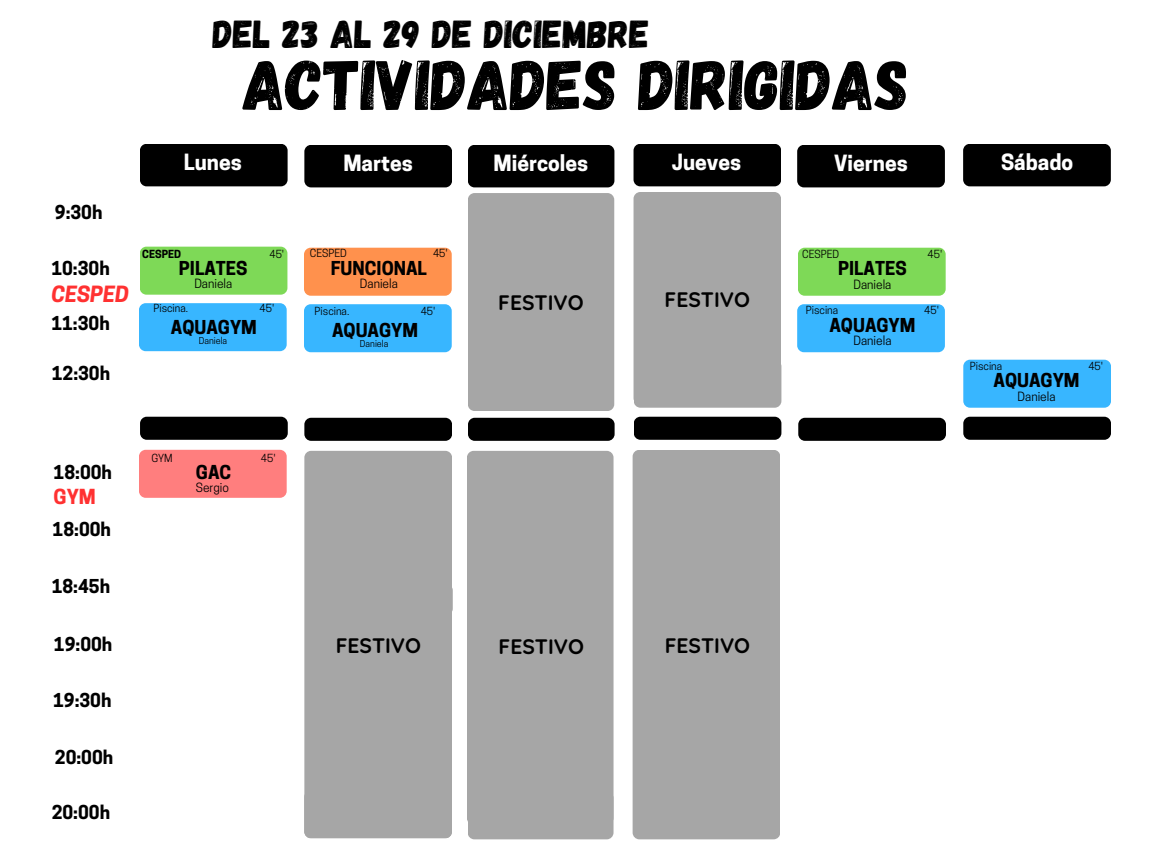
<style>
.page{position:relative;width:1152px;height:864px;background:#fff}
.page>*{position:absolute;margin:0;border:0;box-sizing:border-box;transform-origin:0 0}
.t1{font:70.8px "Gagalin";color:#000}
.t2{font:39px "Gagalin";color:#000}
.t3{font:700 21px "Cooper Hewitt";color:#fff}
.t4{font:700 21px "Quicksand";color:#000}
.t5{font:italic 700 21px "Cooper Hewitt";color:#ff3131}
.t6{font:700 19.5px "Cooper Hewitt";color:#ff3131}
.t7{font:700 18px "Cooper Hewitt";color:#000}
.t8{font:12px "Cooper Hewitt";color:#000}
.t9{font:10.5px "Cooper Hewitt";color:#000}
.t10{font:700 10.5px "Cooper Hewitt";color:#000}
.t11{font:9px "Cooper Hewitt";color:#000}
</style>
<div class="page">
<div style="left:140px;top:144px;width:148px;height:42px;background:#000;border-radius:7px"></div>
<div style="left:304px;top:145px;width:148px;height:42px;background:#000;border-radius:7px"></div>
<div style="left:140px;top:247px;width:147px;height:48px;background:#7ed957;border-radius:7px"></div>
<div style="left:304px;top:248px;width:148px;height:48px;background:#ff914d;border-radius:7px"></div>
<div style="left:139px;top:303px;width:148px;height:48px;background:#38b6ff;border-radius:7px"></div>
<div style="left:304px;top:304px;width:148px;height:48px;background:#38b6ff;border-radius:7px"></div>
<div style="left:140px;top:417px;width:148px;height:23px;background:#000;border-radius:7px"></div>
<div style="left:139px;top:450px;width:148px;height:48px;background:#ff7e7e;border-radius:7px"></div>
<div style="left:304px;top:418px;width:148px;height:23px;background:#000;border-radius:7px"></div>
<div style="left:304px;top:451px;width:148px;height:387px;background:#a6a6a6;border-radius:7px"></div>
<div style="left:468px;top:145px;width:146px;height:42px;background:#000;border-radius:7px"></div>
<div style="left:468px;top:193px;width:146px;height:218px;background:#a6a6a6;border-radius:7px"></div>
<div style="left:468px;top:418px;width:147px;height:23px;background:#000;border-radius:7px"></div>
<div style="left:467px;top:451px;width:147px;height:374px;background:#a6a6a6;border-radius:7px"></div>
<div style="left:468px;top:791px;width:146px;height:48px;background:#a6a6a6;border-radius:7px"></div>
<div style="left:634px;top:144px;width:147px;height:42px;background:#000;border-radius:7px"></div>
<div style="left:634px;top:192px;width:147px;height:213px;background:#a6a6a6;border-radius:7px"></div>
<div style="left:634px;top:360px;width:147px;height:48px;background:#a6a6a6;border-radius:7px"></div>
<div style="left:634px;top:417px;width:147px;height:23px;background:#000;border-radius:7px"></div>
<div style="left:633px;top:450px;width:147px;height:389px;background:#a6a6a6;border-radius:7px"></div>
<div style="left:797px;top:145px;width:148px;height:42px;background:#000;border-radius:7px"></div>
<div style="left:798px;top:248px;width:148px;height:48px;background:#7ed957;border-radius:7px"></div>
<div style="left:797px;top:304px;width:148px;height:48px;background:#38b6ff;border-radius:7px"></div>
<div style="left:798px;top:418px;width:148px;height:23px;background:#000;border-radius:7px"></div>
<div style="left:963px;top:144px;width:148px;height:42px;background:#000;border-radius:7px"></div>
<div style="left:963px;top:360px;width:148px;height:48px;background:#38b6ff;border-radius:7px"></div>
<div style="left:963px;top:417px;width:148px;height:23px;background:#000;border-radius:7px"></div>
<h1 class="t2" style="left:213px;top:9px;width:438px">DEL 23 AL 29 DE DICIEMBRE</h1>
<h2 class="t1" style="left:243px;top:39px;width:668px">ACTIVIDADES DIRIGIDAS</h2>
<h5 class="t7" style="left:55px;top:205px;width:49px">9:30h</h5>
<p class="t7" style="left:51px;top:262px;width:60px">10:30h</p>
<p class="t5" style="left:51px;top:286px;width:79px">CESPED</p>
<h5 class="t7" style="left:51px;top:317px;width:60px">11:30h</h5>
<h5 class="t7" style="left:52px;top:366px;width:60px">12:30h</h5>
<h4 class="t3" style="left:184px;top:154px;width:60px">Lunes</h4>
<h4 class="t10" style="left:142px;top:250px;width:40px">CESPED</h4>
<h4 class="t9" style="left:269px;top:250px;width:16px">45'</h4>
<h3 class="t7" style="left:179px;top:262px;width:70px">PILATES</h3>
<h3 class="t8" style="left:194px;top:279px;width:39px">Daniela</h3>
<h4 class="t9" style="left:153px;top:304px;width:36px">Piscina.</h4>
<h4 class="t9" style="left:260px;top:304px;width:16px">45'</h4>
<p class="t7" style="left:171px;top:320px;width:88px">AQUAGYM</p>
<p class="t11" style="left:199px;top:337px;width:30px">Daniela</p>
<h5 class="t3" style="left:343px;top:155px;width:71px">Martes</h5>
<h3 class="t9" style="left:310px;top:249px;width:39px">CESPED</h3>
<h3 class="t9" style="left:433px;top:249px;width:16px">45'</h3>
<h3 class="t7" style="left:331px;top:261px;width:98px">FUNCIONAL</h3>
<h3 class="t8" style="left:360px;top:279px;width:39px">Daniela</h3>
<h5 class="t9" style="left:315px;top:307px;width:36px">Piscina.</h5>
<h5 class="t9" style="left:421px;top:307px;width:16px">45'</h5>
<h4 class="t7" style="left:332px;top:323px;width:88px">AQUAGYM</h4>
<h4 class="t11" style="left:360px;top:340px;width:30px">Daniela</h4>
<h5 class="t3" style="left:494px;top:155px;width:96px">Miércoles</h5>
<h5 class="t4" style="left:498px;top:289px;width:87px">FESTIVO</h5>
<h5 class="t3" style="left:672px;top:154px;width:71px">Jueves</h5>
<h5 class="t4" style="left:665px;top:286px;width:87px">FESTIVO</h5>
<p class="t3" style="left:834px;top:155px;width:75px">Viernes</p>
<h5 class="t3" style="left:1001px;top:154px;width:74px">Sábado</h5>
<h3 class="t9" style="left:802px;top:250px;width:39px">CESPED</h3>
<h3 class="t9" style="left:928px;top:250px;width:16px">45'</h3>
<h4 class="t7" style="left:838px;top:262px;width:70px">PILATES</h4>
<h4 class="t8" style="left:853px;top:280px;width:39px">Daniela</h4>
<h5 class="t9" style="left:806px;top:307px;width:34px">Piscina</h5>
<h5 class="t9" style="left:924px;top:307px;width:16px">45'</h5>
<p class="t7" style="left:829px;top:318px;width:88px">AQUAGYM</p>
<p class="t8" style="left:854px;top:336px;width:39px">Daniela</p>
<p class="t9" style="left:970px;top:362px;width:34px">Piscina</p>
<p class="t9" style="left:1088px;top:362px;width:16px">45'</p>
<h5 class="t7" style="left:993px;top:374px;width:88px">AQUAGYM</h5>
<h5 class="t8" style="left:1018px;top:392px;width:39px">Daniela</h5>
<p class="t7" style="left:54px;top:466px;width:60px">18:00h</p>
<p class="t6" style="left:54px;top:489px;width:44px">GYM</p>
<h5 class="t7" style="left:53px;top:523px;width:60px">18:00h</h5>
<h5 class="t7" style="left:52px;top:580px;width:60px">18:45h</h5>
<p class="t7" style="left:54px;top:637px;width:60px">19:00h</p>
<h6 class="t7" style="left:53px;top:693px;width:60px">19:30h</h6>
<h5 class="t7" style="left:55px;top:751px;width:60px">20:00h</h5>
<h3 class="t7" style="left:52px;top:805px;width:60px">20:00h</h3>
<p class="t9" style="left:151px;top:454px;width:23px">GYM</p>
<p class="t9" style="left:261px;top:454px;width:16px">45'</p>
<h5 class="t7" style="left:196px;top:466px;width:37px">GAC</h5>
<h5 class="t8" style="left:196px;top:483px;width:35px">Sergio</h5>
<h5 class="t4" style="left:336px;top:632px;width:87px">FESTIVO</h5>
<h5 class="t4" style="left:499px;top:633px;width:87px">FESTIVO</h5>
<h4 class="t4" style="left:665px;top:632px;width:87px">FESTIVO</h4>
</div>
